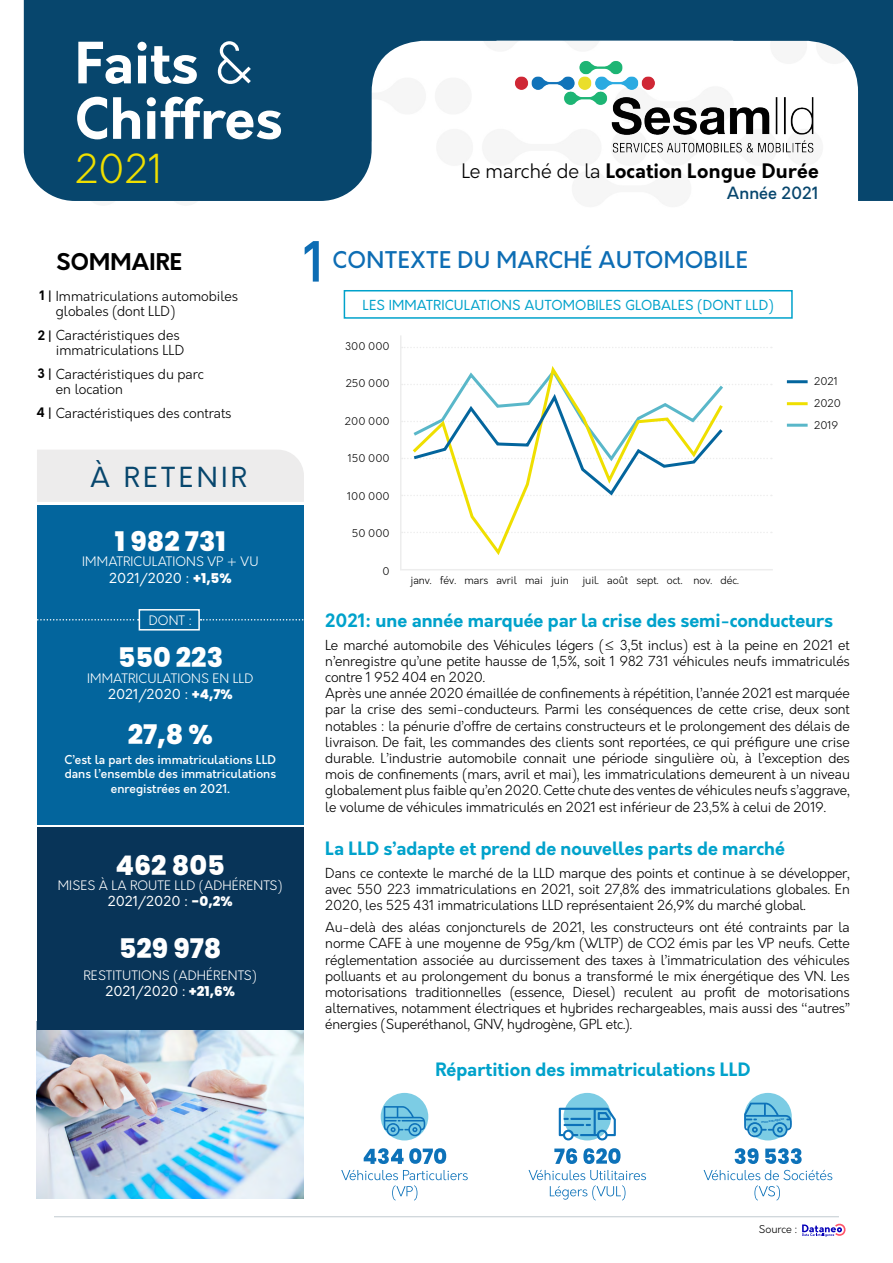
<style>
.page{position:relative;width:893px;height:1263px;background:#fff}
.page>*{position:absolute;margin:0;border:0;box-sizing:border-box;transform-origin:0 0}
.t1{font:700 55.5px/55.5px "Orkney";letter-spacing:-.005em;color:#fff}
.t2{font:500 54px "Orkney";color:#0d6db4}
.t3{font:300 39px "Orkney";color:#efdf00}
.t4{font:800 27px "Poppins";color:#fff}
.t5{font:27px "Orkney";letter-spacing:.12em;color:#07466d}
.t6{font:500 22.5px "Orkney";letter-spacing:.01em;color:#0d6db4}
.t7{font:700 22.5px "Orkney";letter-spacing:.01em;color:#000}
.t8{font:700 19.5px "Orkney";letter-spacing:.015em;color:#000}
.t9{font:700 18px "Orkney";color:#00a2cb}
.t10{font:500 16.5px "Orkney";color:#07466d}
.t11{font:300 13.5px/16.2px "Orkney";letter-spacing:-.01em;color:#000}
.t12{font:13.5px "Orkney";color:#fff}
.t13{font:13.5px "Orkney";letter-spacing:.01em;color:#00a2cb}
.t14{font:300 12.75px "Orkney";letter-spacing:.01em;color:#fff}
.t15{font:500 12px/14.9px "Orkney";color:#fff;text-align:center}
.t16{font:300 10.5px "Orkney";color:#000}
.t17{font:700 2.85px "Poppins";color:#0d72b9}
.s1{font-weight:300}
.s2{font-weight:700;font-size:12.75px}
.s3{font-family:"Poppins";font-weight:800}
</style>
<div class="page">
<img style="left:37px;top:1030px;width:267px;height:168px">
<div style="left:37px;top:450px;width:267px;height:52px;background:#edecec"></div>
<div style="left:37px;top:505px;width:267px;height:320px;background:#03659d"></div>
<div style="left:37px;top:828px;width:267px;height:202px;background:#083458"></div>
<svg style="left:24px;top:0;width:869px;height:201px;fill:#07466d"></svg>
<img style="left:511px;top:55px;width:308px;height:106px">
<svg style="left:400px;top:335px;width:373px;height:235px"></svg>
<hr style="left:787px;top:424px;width:21px;height:3px;background:#59b7c9">
<hr style="left:787px;top:402px;width:21px;height:3px;background:#efdf00">
<hr style="left:787px;top:380px;width:21px;height:3px;background:#03659d">
<div style="left:344px;top:290px;width:449px;height:29px;border:2px solid #00a2cb"></div>
<svg style="left:802px;top:1223px;width:44px;height:14px"></svg>
<svg style="left:341px;top:1170px;width:127px;height:30px"></svg>
<svg style="left:364px;top:1148px;width:82px;height:16px"></svg>
<div style="left:381px;top:1093px;width:47px;height:47px;background:#7ccce4;border-radius:50%"></div>
<svg style="left:384px;top:1106px;width:41px;height:30px"></svg>
<svg style="left:528px;top:1170px;width:118px;height:30px"></svg>
<svg style="left:554px;top:1148px;width:66px;height:16px"></svg>
<div style="left:563px;top:1093px;width:48px;height:47px;background:#7ccce4;border-radius:50%"></div>
<svg style="left:559px;top:1108px;width:57px;height:32px"></svg>
<svg style="left:704px;top:1170px;width:128px;height:30px"></svg>
<svg style="left:735px;top:1148px;width:67px;height:16px"></svg>
<div style="left:744px;top:1093px;width:48px;height:47px;background:#7ccce4;border-radius:50%"></div>
<svg style="left:744px;top:1103px;width:48px;height:34px"></svg>
<svg style="left:410px;top:362px;width:316px;height:196px"></svg>
<svg style="left:402px;top:366px;width:370px;height:132px"></svg>
<hr style="left:54px;top:1216px;width:785px;height:1px;background:#436271">
<div style="left:139px;top:609px;width:61px;height:21px;border:2px solid #fff"></div>
<svg style="left:37px;top:619px;width:102px;height:1px"></svg>
<svg style="left:201px;top:619px;width:103px;height:1px"></svg>
<h1 class="t1" style="left:75px;top:37px;width:209px">Faits <span class="s1">&amp;<br></span>Chiffres</h1>
<h3 class="t3" style="left:75px;top:144px;width:89px">2021</h3>
<h3 class="t8" style="left:462px;top:158px;width:359px"><span class="s1">Le marché de la</span> Location Longue Durée</h3>
<p class="t10" style="left:727px;top:182px;width:93px">Année 2021</p>
<h3 class="t7" style="left:56px;top:247px;width:127px">SOMMAIRE</h3>
<p class="t11" style="left:56px;top:288px;width:184px;line-height:15px;text-indent:-16px"><span class="s2">1 |</span> Immatriculations automobiles globales (dont LLD)</p>
<p class="t11" style="left:56px;top:327px;width:130px;line-height:15px;text-indent:-18px"><span class="s2">2 |</span> Caractéristiques des immatriculations LLD</p>
<p class="t11" style="left:56px;top:366px;width:150px;line-height:15px;text-indent:-18px"><span class="s2">3 |</span> Caractéristiques du parc en location</p>
<p class="t11" style="left:37px;top:405px;width:196px"><span class="s2">4 |</span> Caractéristiques des contrats</p>
<h3 class="t5" style="left:90px;top:460px;width:158px">À RETENIR</h3>
<h3 class="t4" style="left:115px;top:526px;width:113px">1 982 731</h3>
<p class="t14" style="left:82px;top:554px;width:178px">IMMATRICULATIONS VP + VU</p>
<p class="t12" style="left:109px;top:569px;width:124px">2021/2020 : <span class="s3">+1,5%</span></p>
<p class="t14" style="left:149px;top:612px;width:45px">DONT :</p>
<h3 class="t4" style="left:118px;top:642px;width:107px">550 223</h3>
<p class="t14" style="left:87px;top:670px;width:168px">IMMATRICULATIONS EN LLD</p>
<p class="t12" style="left:108px;top:685px;width:126px">2021/2020 : <span class="s3">+4,7%</span></p>
<h3 class="t4" style="left:128px;top:719px;width:87px">27,8 %</h3>
<p class="t15" style="left:65px;top:752px;width:213px">C’est la part des immatriculations LLD dans l’ensemble des immatriculations enregistrées en 2021.</p>
<h3 class="t4" style="left:115px;top:850px;width:111px">462 805</h3>
<p class="t14" style="left:58px;top:877px;width:226px">MISES À LA ROUTE LLD (ADHÉRENTS)</p>
<p class="t12" style="left:108px;top:893px;width:126px">2021/2020 : <span class="s3">-0,2%</span></p>
<h3 class="t4" style="left:119px;top:933px;width:104px">529 978</h3>
<p class="t14" style="left:83px;top:967px;width:175px">RESTITUTIONS (ADHÉRENTS)</p>
<p class="t12" style="left:105px;top:982px;width:131px">2021/2020 : <span class="s3">+21,6%</span></p>
<h2 class="t2" style="left:302px;top:226px;width:24px">1</h2>
<h3 class="t6" style="left:333px;top:245px;width:417px">CONTEXTE DU MARCHÉ AUTOMOBILE</h3>
<p class="t13" style="left:363px;top:296px;width:413px">LES IMMATRICULATIONS AUTOMOBILES GLOBALES (DONT LLD)</p>
<p class="t16" style="left:345px;top:339px;width:46px">300 000</p>
<p class="t16" style="left:346px;top:377px;width:46px">250 000</p>
<p class="t16" style="left:345px;top:414px;width:46px">200 000</p>
<p class="t16" style="left:348px;top:452px;width:43px">150 000</p>
<p class="t16" style="left:347px;top:489px;width:44px">100 000</p>
<p class="t16" style="left:352px;top:527px;width:39px">50 000</p>
<p class="t16" style="left:383px;top:564px;width:9px">0</p>
<p class="t16" style="left:411px;top:573px;width:160px">janv. fév. mars avril mai juin</p>
<p class="t16" style="left:582px;top:573px;width:158px">juil. août sept. oct. nov. déc.</p>
<p class="t16" style="left:814px;top:374px;width:25px">2021</p>
<p class="t16" style="left:814px;top:396px;width:28px">2020</p>
<p class="t16" style="left:814px;top:418px;width:26px">2019</p>
<h3 class="t9" style="left:325px;top:609px;width:509px">2021: une année marquée par la crise des semi-conducteurs</h3>
<p class="t11" style="left:325px;top:637px;width:526px">Le marché automobile des Véhicules légers (≤ 3,5t inclus) est à la peine en 2021 et n’enregistre qu’une petite hausse de 1,5%, soit 1 982 731 véhicules neufs immatriculés contre 1 952 404 en 2020.<br>Après une année 2020 émaillée de confinements à répétition, l’année 2021 est marquée par la crise des semi-conducteurs. Parmi les conséquences de cette crise, deux sont notables : la pénurie d’offre de certains constructeurs et le prolongement des délais de livraison. De fait, les commandes des clients sont reportées, ce qui préfigure une crise durable. L’industrie automobile connait une période singulière où, à l’exception des mois de confinements (mars, avril et mai), les immatriculations demeurent à un niveau globalement plus faible qu’en 2020. Cette chute des ventes de véhicules neufs s’aggrave, le volume de véhicules immatriculés en 2021 est inférieur de 23,5% à celui de 2019.</p>
<h3 class="t9" style="left:325px;top:837px;width:461px">La LLD s’adapte et prend de nouvelles parts de marché</h3>
<p class="t11" style="left:325px;top:865px;width:526px;text-align:justify">Dans ce contexte le marché de la LLD marque des points et continue à se développer, avec 550 223 immatriculations en 2021, soit 27,8% des immatriculations globales. En 2020, les 525 431 immatriculations LLD représentaient 26,9% du marché global.</p>
<p class="t11" style="left:325px;top:919px;width:526px;text-align:justify">Au-delà des aléas conjoncturels de 2021, les constructeurs ont été contraints par la norme CAFE à une moyenne de 95g/km (WLTP) de CO2 émis par les VP neufs. Cette réglementation associée au durcissement des taxes à l’immatriculation des véhicules polluants et au prolongement du bonus a transformé le mix énergétique des VN. Les motorisations traditionnelles (essence, Diesel) reculent au profit de motorisations alternatives, notamment électriques et hybrides rechargeables, mais aussi des ‘‘autres’’ énergies (Superéthanol, GNV, hydrogène, GPL etc.).</p>
<h3 class="t9" style="left:436px;top:1057px;width:316px">Répartition des immatriculations LLD</h3>
<p class="t17" style="left:761px;top:1121px;width:24px;rotate:-9deg">mon entreprise</p>
<p class="t16" style="left:759px;top:1223px;width:40px">Source :</p>
</div>
